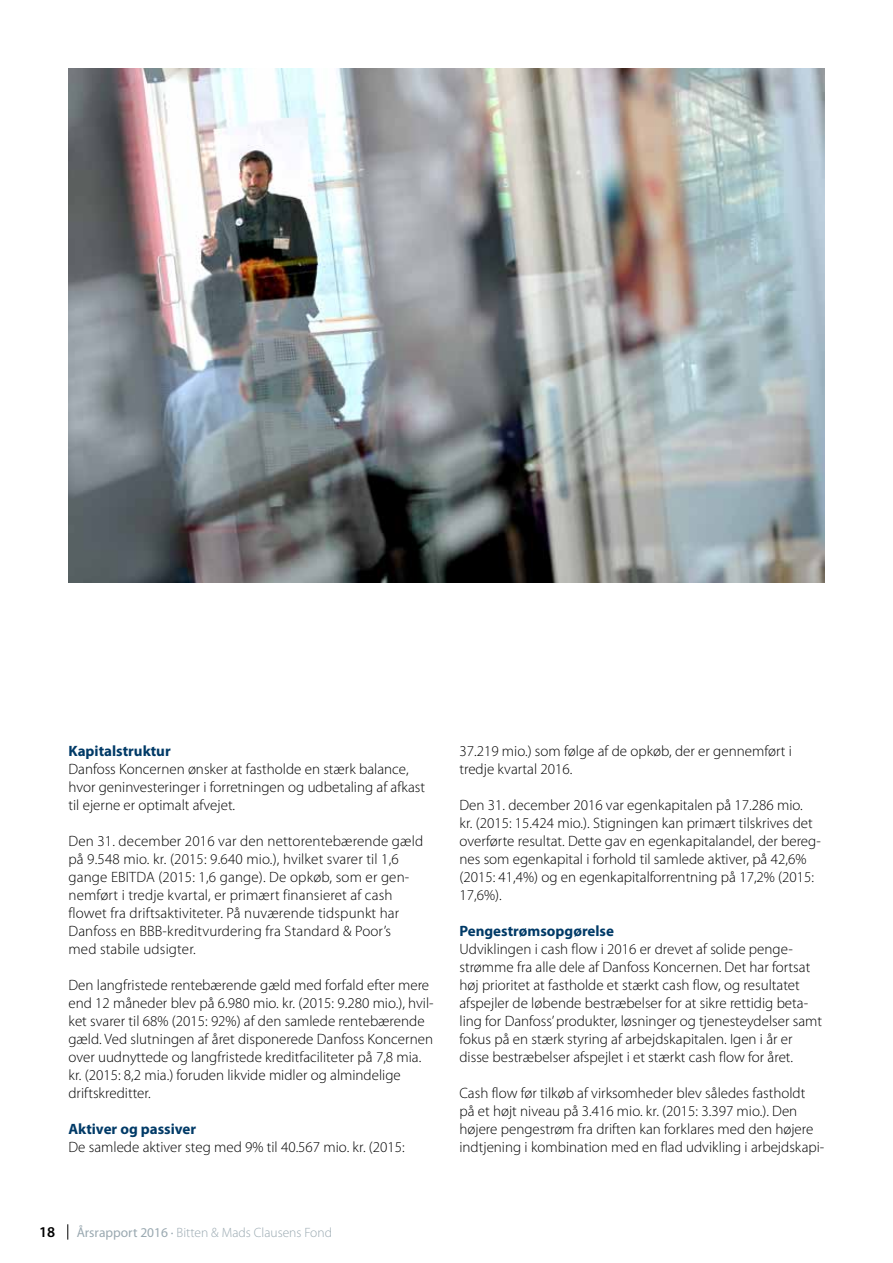
<style>
.page{position:relative;width:893px;height:1263px;background:#fff}
.page>*{position:absolute;margin:0;border:0;box-sizing:border-box;transform-origin:0 0}
.t1{font:300 15px/18px "Myriad Pro";color:#000}
.t2{font:700 15px "Myriad Pro";color:#003a67}
.t3{font:600 15px "Myriad Pro";color:#000}
.t4{font:300 13.5px "Myriad Pro";color:#9aa9b1}
.s1{font-weight:400}
</style>
<div class="page">
<svg style="left:68px;top:1224px;width:1px;height:15px"></svg>
<img style="left:68px;top:68px;width:757px;height:515px">
<p class="t2" style="left:68px;top:741px;width:104px">Kapitalstruktur</p>
<p class="t1" style="left:68px;top:760px;width:358px">Danfoss Koncernen ønsker at fastholde en stærk balance, hvor geninvesteringer i forretningen og udbetaling af afkast til ejerne er optimalt afvejet.</p>
<p class="t1" style="left:68px;top:832px;width:356px">Den 31. december 2016 var den nettorentebærende gæld på 9.548 mio. kr. (2015: 9.640 mio.), hvilket svarer til 1,6 gange EBITDA (2015: 1,6 gange). De opkøb, som er gen&shy;nemført i tredje kvartal, er primært finansieret af cash flowet fra driftsaktiviteter. På nuværende tidspunkt har Danfoss en BBB-kreditvurdering fra Standard &amp; Poor’s<br>med stabile udsigter.</p>
<p class="t1" style="left:68px;top:976px;width:367px">Den langfristede rentebærende gæld med forfald efter mere end 12 måneder blev på 6.980 mio. kr. (2015: 9.280 mio.), hvil&shy;ket svarer til 68% (2015: 92%) af den samlede rentebærende gæld. Ved slutningen af året disponerede Danfoss Koncernen over uudnyttede og langfristede kreditfaciliteter på 7,8 mia. kr. (2015: 8,2 mia.) foruden likvide midler og almindelige driftskreditter.</p>
<p class="t2" style="left:68px;top:1119px;width:129px">Aktiver og passiver</p>
<p class="t1" style="left:68px;top:1138px;width:338px">De samlede aktiver steg med 9% til 40.567 mio. kr. (2015:</p>
<p class="t1" style="left:459px;top:742px;width:334px">37.219 mio.) som følge af de opkøb, der er gennemført i tredje kvartal 2016.</p>
<p class="t1" style="left:459px;top:796px;width:363px">Den 31. december 2016 var egenkapitalen på 17.286 mio.<br>kr. (2015: 15.424 mio.). Stigningen kan primært tilskrives det overførte resultat. Dette gav en egenkapitalandel, der bereg&shy;nes som egenkapital i forhold til samlede aktiver, på 42,6% (2015: 41,4%) og en egenkapitalforrentning på 17,2% (2015:<br>17,6%).</p>
<p class="t2" style="left:459px;top:921px;width:156px">Pengestrømsopgørelse</p>
<p class="t1" style="left:459px;top:940px;width:364px">Udviklingen i cash flow i 2016 er drevet af solide penge&shy;strømme fra alle dele af Danfoss Koncernen. Det har fortsat høj prioritet at fastholde et stærkt cash flow, og resultatet afspejler de løbende bestræbelser for at sikre rettidig beta&shy;ling for Danfoss’ produkter, løsninger og tjenesteydelser samt fokus på en stærk styring af arbejdskapitalen. Igen i år er disse bestræbelser afspejlet i et stærkt cash flow for året.</p>
<p class="t1" style="left:459px;top:1084px;width:366px">Cash flow før tilkøb af virksomheder blev således fastholdt<br>på et højt niveau på 3.416 mio. kr. (2015: 3.397 mio.). Den højere pengestrøm fra driften kan forklares med den højere indtjening i kombination med en flad udvikling i arbejdskapi-</p>
<p class="t3" style="left:39px;top:1223px;width:18px">18</p>
<p class="t4" style="left:77px;top:1225px;width:257px"><span class="s1">Årsrapport 2016 ·</span> Bitten &amp; Mads Clausens Fond</p>
</div>
